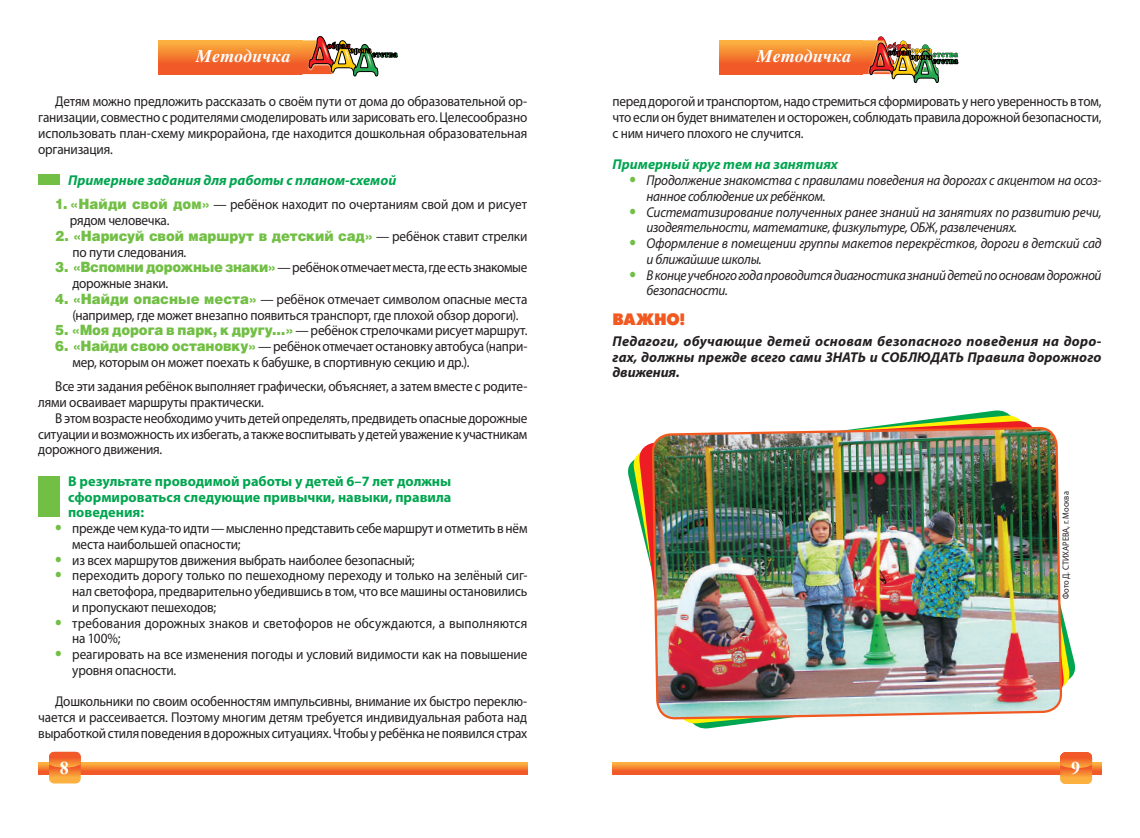
<style>
.page{position:relative;width:1140px;height:838px;background:#fff}
.page>*{position:absolute;margin:0;border:0;box-sizing:border-box;transform-origin:0 0}
.t1{font:italic 700 18px "Times";color:#fff}
.t2{font:700 18px "Times New Roman";color:#fff}
.t3{font:16.5px "Futura Futuris XC";letter-spacing:-.015em;color:#f15921;scale:.93 1}
.t4{font:14.25px/15.8px "Myriad Pro";letter-spacing:-.015em;color:#231f20;scale:.93 1}
.t5{font:italic 14.25px/15.8px "Myriad Pro";letter-spacing:-.015em;color:#231f20;scale:.93 1}
.t6{font:italic 700 14.25px/15.8px "Myriad Pro";letter-spacing:.005em;color:#231f20;text-align:justify}
.t7{font:700 14.25px/15.8px "Myriad Pro";color:#00a54f;text-align:justify}
.t8{font:14.25px/15.8px "Myriad Pro";letter-spacing:.005em;color:#231f20;scale:.93 1}
.t9{font:italic 700 14.25px "Myriad Pro";color:#00a54f}
.t10{font:900 14.25px "Helios";letter-spacing:-.005em;color:#71bf44;scale:.93 1}
.t11{font:9px "Myriad Pro";color:#231f20;scale:.93 1}
.s1{font-family:"Helios";font-weight:900;color:#71bf44}
.s2{font-family:"Myriad Pro";font-weight:400;color:#231f20}
.s3{font-weight:700;font-size:21px;color:#71bf44}
.s4{font-weight:700;font-style:normal;font-size:21px;color:#71bf44}
</style>
<div class="page">
<svg style="left:158px;top:40px;width:144px;height:34px;background:#f47c31"></svg>
<img style="left:719px;top:36px;width:239px;height:47px">
<img style="left:302px;top:40px;width:7px;height:34px">
<svg style="left:309px;top:36px;width:88px;height:40px"></svg>
<svg style="left:612px;top:762px;width:489px;height:12px"></svg>
<svg style="left:38px;top:763px;width:489px;height:11px;background:#f47e31"></svg>
<svg style="left:1063px;top:752px;width:29px;height:32px"></svg>
<svg style="left:49px;top:752px;width:32px;height:31px"></svg>
<div style="left:38px;top:174px;width:22px;height:11px;background:#71bf44"></div>
<div style="left:38px;top:476px;width:22px;height:41px;background:#71bf44"></div>
<svg style="left:631px;top:455px;width:441px;height:230px"></svg>
<svg style="left:637px;top:444px;width:428px;height:242px"></svg>
<img style="left:650px;top:410px;width:413px;height:374px">
<p class="t1" style="left:196px;top:39px;width:96px">Методичка</p>
<p class="t1" style="left:757px;top:39px;width:96px">Методичка</p>
<p class="t4" style="left:38px;top:93px;width:527px;text-align:justify;text-indent:17px">детям можно предложить рассказать о своём пути от дома до образовательной ор&shy;ганизации, совместно с родителями смоделировать или зарисовать его . Целесообразно использовать план-схему микрорайона, где находится дошкольная образовательная организация .</p>
<p class="t9" style="left:68px;top:171px;width:330px">Примерные задания для работы с планом-схемой</p>
<p class="t4" style="left:70px;top:196px;width:493px;text-indent:-15px"><span class="s1">1. «Найди свой дом»</span> — ребёнок находит по очертаниям свой дом и рисует рядом человечка .</p>
<p class="t10" style="left:55px;top:227px;width:509px">2. «Нарисуй свой маршрут в детский сад» <span class="s2">— ребёнок ставит стрелки</span></p>
<p class="t4" style="left:73px;top:244px;width:124px">по пути следования .</p>
<p class="t4" style="left:72px;top:259px;width:491px;text-indent:-17px"><span class="s1">3. «Вспомни дорожные знаки»</span> — ребёнок отмечает места, где есть знакомые дорожные знаки .</p>
<p class="t4" style="left:55px;top:291px;width:509px;text-align:center"><span class="s1">4. «Найди опасные места»</span> — ребёнок отмечает символом опасные места (например, где может внезапно появиться транспорт, где плохой обзор дороги) .</p>
<p class="t4" style="left:55px;top:322px;width:509px"><span class="s1">5. «Моя дорога в парк, к другу…»</span> — ребёнок стрелочками рисует маршрут .</p>
<p class="t4" style="left:72px;top:338px;width:491px;text-indent:-17px"><span class="s1">6. «Найди свою остановку»</span> — ребёнок отмечает остановку автобуса (напри&shy;мер, которым он может поехать к бабушке, в спортивную секцию и др .) .</p>
<p class="t4" style="left:38px;top:378px;width:527px;text-indent:17px">Все эти задания ребёнок выполняет графически, объясняет, а затем вместе с родите&shy;лями осваивает маршруты практически .</p>
<p class="t4" style="left:38px;top:410px;width:527px;text-align:justify;text-indent:17px">В этом возрасте необходимо учить детей определять, предвидеть опасные дорожные ситуации и возможность их избегать, а также воспитывать у детей уважение к участникам дорожного движения .</p>
<p class="t7" style="left:68px;top:472px;width:385px">В результате проводимой работы у детей 6–7 лет должны сформироваться следующие привычки, навыки, правила поведения:</p>
<p class="t4" style="left:72px;top:520px;width:491px;text-indent:-17px"><span class="s3">•</span> прежде чем куда-то идти — мысленно представить себе маршрут и отметить в нём места наибольшей опасности;</p>
<p class="t4" style="left:55px;top:551px;width:388px"><span class="s3">•</span> из всех маршрутов движения выбрать наиболее безопасный;</p>
<p class="t4" style="left:72px;top:567px;width:491px;text-align:justify;text-indent:-17px"><span class="s3">•</span> переходить дорогу только по пешеходному переходу и только на зелёный сиг&shy;нал светофора, предварительно убедившись в том, что все машины остановились и пропускают пешеходов;</p>
<p class="t8" style="left:72px;top:614px;width:491px;text-indent:-17px"><span class="s3">•</span> требования дорожных знаков и светофоров не обсуждаются, а выполняются на 100%;</p>
<p class="t4" style="left:72px;top:646px;width:491px;text-indent:-17px"><span class="s3">•</span> реагировать на все изменения погоды и условий видимости как на повышение уровня опасности .</p>
<p class="t4" style="left:38px;top:693px;width:527px;text-align:justify;text-indent:17px">дошкольники по своим особенностям импульсивны, внимание их быстро переклю&shy;чается и рассеивается . поэтому многим детям требуется индивидуальная работа над выработкой стиля поведения в дорожных ситуациях . чтобы у ребёнка не появился страх</p>
<p class="t4" style="left:612px;top:93px;width:527px;text-align:justify">перед дорогой и транспортом, надо стремиться сформировать у него уверенность в том, что если он будет внимателен и осторожен, соблюдать правила дорожной безопасности, с ним ничего плохого не случится .</p>
<p class="t9" style="left:612px;top:155px;width:227px">Примерный круг тем на занятиях</p>
<p class="t5" style="left:646px;top:172px;width:491px;text-indent:-17px"><span class="s4">•</span> Продолжение знакомства с правилами поведения на дорогах с акцентом на осоз&shy;нанное соблюдение их ребёнком.</p>
<p class="t5" style="left:646px;top:204px;width:491px;text-indent:-17px"><span class="s4">•</span> Систематизирование полученных ранее знаний на занятиях по развитию речи, изодеятельности, математике, физкультуре, ОБЖ, развлечениях.</p>
<p class="t5" style="left:646px;top:235px;width:491px;text-indent:-17px"><span class="s4">•</span> Оформление в помещении группы макетов перекрёстков, дороги в детский сад и ближайшие школы.</p>
<p class="t5" style="left:646px;top:267px;width:491px;text-indent:-17px"><span class="s4">•</span> В конце учебного года проводится диагностика знаний детей по основам дорожной безопасности.</p>
<p class="t3" style="left:612px;top:311px;width:80px">ВАЖНО!</p>
<p class="t6" style="left:612px;top:332px;width:490px">Педагоги, обучающие детей основам безопасного поведения на доро&shy;гах, должны прежде всего сами ЗНАТЬ и СОБЛЮДАТЬ Правила дорожного движения.</p>
<p class="t11" style="left:1060px;top:599px;width:117px;rotate:-90deg">Фото д . СтиХареВа, г . Москва</p>
<p class="t2" style="left:60px;top:755px;width:10px">8</p>
<p class="t2" style="left:1071px;top:755px;width:10px">9</p>
</div>
